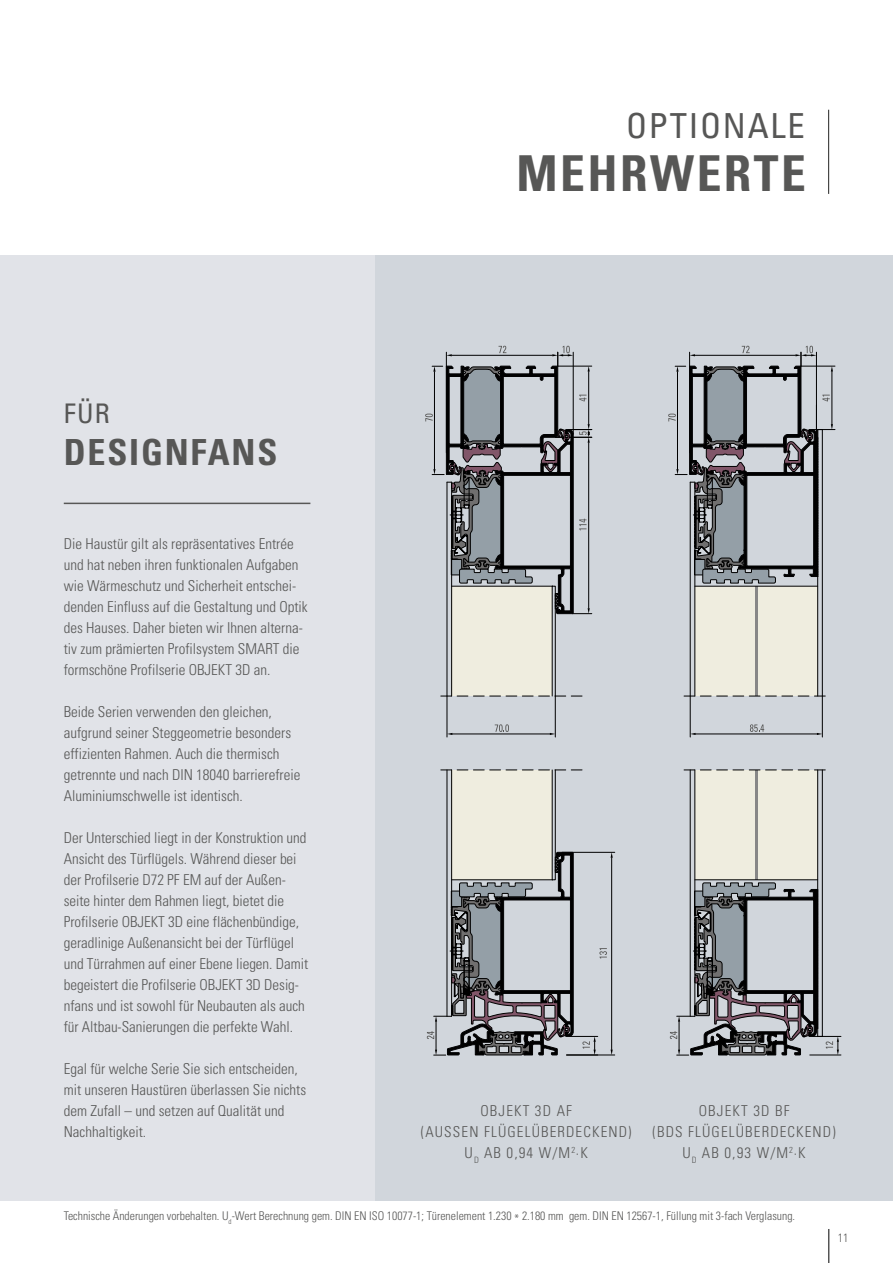
<style>
.page{position:relative;width:893px;height:1263px;background:#fff}
.page>*{position:absolute;margin:0;border:0;box-sizing:border-box;transform-origin:0 0}
.t1{font:700 condensed 49.5px "Univers";letter-spacing:.05em;color:#575756}
.t2{font:700 condensed 36px "Univers";letter-spacing:.05em;color:#575756}
.t3{font:condensed 34.5px "Univers";letter-spacing:.05em;color:#575756}
.t4{font:condensed 27px "Univers";color:#575756}
.t5{font:300 condensed 15px/21px "Univers";color:#575756}
.t6{font:300 condensed 15px/21px "Univers";letter-spacing:.075em;color:#575756;text-align:center}
.t7{font:300 condensed 12px "Univers";color:#575756}
</style>
<div class="page">
<hr style="left:828px;top:1229px;width:1px;height:34px;background:#000">
<hr style="left:828px;top:110px;width:1px;height:84px;background:#3c3c3b">
<div style="left:374px;top:255px;width:519px;height:945px;background:#d1d6dc"></div>
<div style="left:0;top:255px;width:374px;height:945px;background:#e1e3e8"></div>
<hr style="left:64px;top:503px;width:246px;height:1px;background:#575756">
<hr style="left:562px;top:852px;width:53px;height:1px;background:#000">
<hr style="left:567px;top:1055px;width:48px;height:1px;background:#000">
<svg style="left:668px;top:346px;width:173px;height:710px"></svg>
<hr style="left:690px;top:482px;width:1px;height:214px;background:#000">
<hr style="left:694px;top:482px;width:1px;height:214px;background:#000">
<svg style="left:425px;top:346px;width:188px;height:710px"></svg>
<h3 class="t4" style="left:64px;top:396px;width:48px">FÜR</h3>
<h2 class="t2" style="left:64px;top:430px;width:215px">DESIGNFANS</h2>
<p class="t5" style="left:64px;top:533px;width:246px">Die Haustür gilt als repräsentatives Entrée und hat neben ihren funktionalen Aufgaben wie Wärmeschutz und Sicherheit entschei&shy;denden Einfluss auf die Gestaltung und Optik des Hauses. Daher bieten wir Ihnen alterna&shy;tiv zum prämierten Profilsystem SMART die formschöne Profilserie OBJEKT 3D an.</p>
<p class="t5" style="left:64px;top:701px;width:238px">Beide Serien verwenden den gleichen, aufgrund seiner Steggeometrie besonders effizienten Rahmen. Auch die thermisch getrennte und nach DIN 18040 barrierefreie Aluminiumschwelle ist identisch.</p>
<p class="t5" style="left:64px;top:827px;width:246px">Der Unterschied liegt in der Konstruktion und Ansicht des Türflügels. Während dieser bei der Profilserie D72 PF EM auf der Außen&shy;seite hinter dem Rahmen liegt, bietet die Profilserie OBJEKT 3D eine flächenbündige, geradlinige Außenansicht bei der Türflügel und Türrahmen auf einer Ebene liegen. Damit begeistert die Profilserie OBJEKT 3D Desig&shy;nfans und ist sowohl für Neubauten als auch für Altbau-Sanierungen die perfekte Wahl.</p>
<p class="t5" style="left:64px;top:1058px;width:244px">Egal für welche Serie Sie sich entscheiden, mit unseren Haustüren überlassen Sie nichts dem Zufall – und setzen auf Qualität und Nachhaltigkeit.</p>
<h3 class="t3" style="left:626px;top:104px;width:180px">OPTIONALE</h3>
<h1 class="t1" style="left:517px;top:143px;width:291px">MEHRWERTE</h1>
<p class="t6" style="left:421px;top:1100px;width:212px">OBJEKT 3D AF<br>(AUSSEN FLÜGELÜBERDECKEND)<br>U<sub>D</sub> AB 0,94 W/M<sup>2</sup>·K</p>
<p class="t6" style="left:653px;top:1100px;width:185px">OBJEKT 3D BF<br>(BDS FLÜGELÜBERDECKEND)<br>U<sub>D</sub> AB 0,93 W/M<sup>2</sup>·K</p>
<p class="t7" style="left:64px;top:1208px;width:733px">Technische Änderungen vorbehalten. U<sub>d</sub>-Wert Berechnung gem. DIN EN ISO 10077-1; Türenelement 1.230 * 2.180 mm gem. DIN EN 12567-1, Füllung mit 3-fach Verglasung.</p>
<p class="t7" style="left:838px;top:1231px;width:12px">11</p>
</div>
